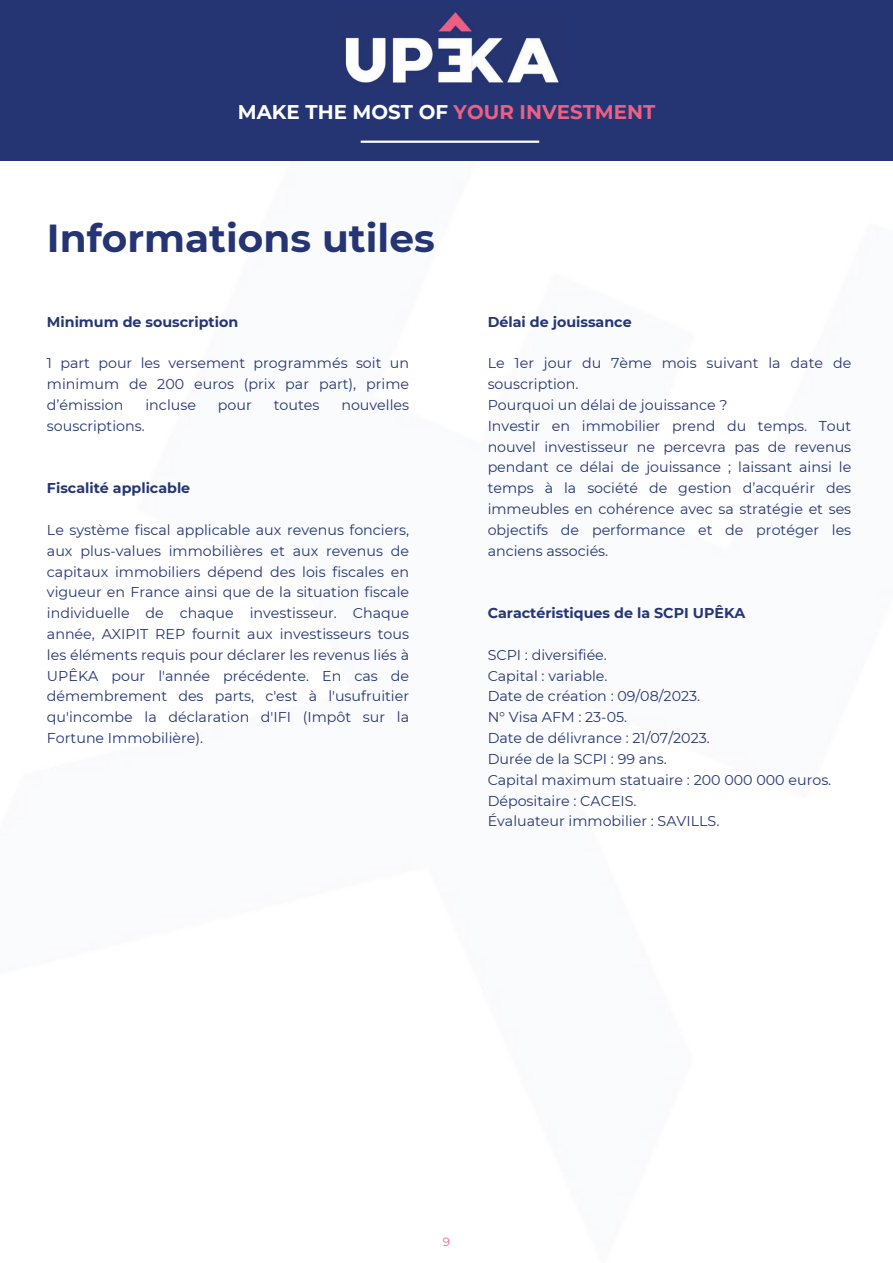
<style>
.page{position:relative;width:893px;height:1263px;background:#fff}
.page>*{position:absolute;margin:0;border:0;box-sizing:border-box;transform-origin:0 0}
.t1{font:700 39px "Montserrat";color:#253573}
.t2{font:700 19.8px "Montserrat";color:#ec6083}
.t3{font:14.25px/20.9px "Montserrat";color:#253673;text-align:justify}
.t4{font:700 14.25px "Montserrat";color:#253673}
.t5{font:12px "Montserrat";color:#ec6083}
.s1{color:#fff}
</style>
<div class="page">
<div style="left:0;top:0;width:893px;height:161px;background:#253573"></div>
<img style="left:345px;top:11px;width:215px;height:76px">
<hr style="left:361px;top:141px;width:178px;height:2px;background:#fff">
<h2 class="t2" style="left:238px;top:100px;width:419px"><span class="s1">MAKE THE MOST OF</span> YOUR INVESTMENT</h2>
<h1 class="t1" style="left:47px;top:214px;width:389px">Informations utiles</h1>
<p class="t4" style="left:47px;top:313px;width:193px">Minimum de souscription</p>
<p class="t3" style="left:47px;top:353px;width:364px">1 part pour les versement programmés soit un minimum de 200 euros (prix par part), prime d’émission</p>
<p class="t3" style="left:145px;top:394px;width:52px">incluse</p>
<p class="t3" style="left:218px;top:394px;width:35px">pour</p>
<p class="t3" style="left:274px;top:394px;width:47px">toutes</p>
<p class="t3" style="left:341px;top:394px;width:69px">nouvelles</p>
<p class="t3" style="left:47px;top:415px;width:99px">souscriptions.</p>
<p class="t4" style="left:47px;top:479px;width:145px">Fiscalité applicable</p>
<p class="t3" style="left:47px;top:519px;width:364px">Le système fiscal applicable aux revenus fonciers, aux plus-values immobilières et aux revenus de capitaux immobiliers dépend des lois fiscales en vigueur en France ainsi que de la situation fiscale individuelle de chaque investisseur. Chaque année, AXIPIT REP fournit aux investisseurs tous les éléments requis pour déclarer les revenus liés à UPÊKA pour l'année précédente. En cas de démembrement des parts, c'est à l'usufruitier qu'incombe la déclaration d'IFI (Impôt sur la Fortune Immobilière).</p>
<p class="t4" style="left:487px;top:313px;width:145px">Délai de jouissance</p>
<p class="t3" style="left:487px;top:353px;width:365px;text-align:left">Le 1er jour du 7ème mois suivant la date de souscription.<br>Pourquoi un délai de jouissance ?<br>Investir en immobilier prend du temps. Tout nouvel investisseur ne percevra pas de revenus pendant ce délai de jouissance ; laissant ainsi le temps à la société de gestion d’acquérir des immeubles en cohérence avec sa stratégie et ses objectifs de performance et de protéger les anciens associés.</p>
<p class="t4" style="left:487px;top:604px;width:259px">Caractéristiques de la SCPI UPÊKA</p>
<p class="t3" style="left:487px;top:644px;width:345px;text-align:left">SCPI : diversifiée.<br>Capital : variable.<br>Date de création : 09/08/2023.<br>N° Visa AFM : 23-05.<br>Date de délivrance : 21/07/2023.<br>Durée de la SCPI : 99 ans.<br>Capital maximum statuaire : 200 000 000 euros.<br>Dépositaire : CACEIS.<br>Évaluateur immobilier : SAVILLS.</p>
<p class="t5" style="left:443px;top:1234px;width:9px">9</p>
</div>
